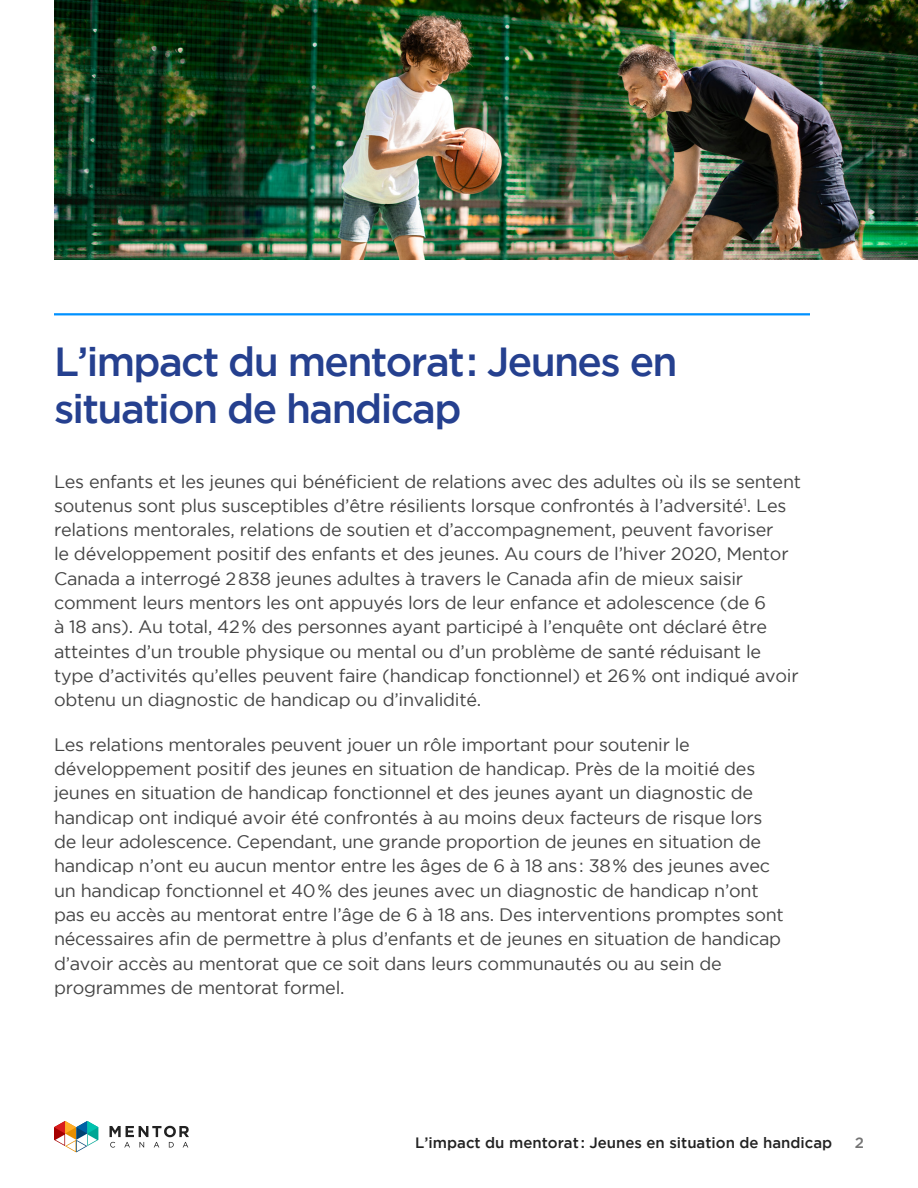
<style>
.page{position:relative;width:918px;height:1188px;background:#fff}
.page>*{position:absolute;margin:0;border:0;box-sizing:border-box;transform-origin:0 0}
.t1{font:500 40.5px/46.5px "Gotham";letter-spacing:-.04em;color:#25408f}
.t2{font:18px/24.3px "Gotham";letter-spacing:-.015em;color:#444}
.t3{font:500 15px "Gotham";color:#222}
.t4{font:500 15px "Gotham";color:#737373}
</style>
<div class="page">
<hr style="left:54px;top:313px;width:756px;height:2px;background:#0091ff">
<img style="left:54px;top:0;width:864px;height:259px">
<svg style="left:54px;top:1121px;width:44px;height:31px"></svg>
<svg style="left:110px;top:1126px;width:79px;height:22px"></svg>
<h1 class="t1" style="left:54px;top:338px;width:625px">L’impact du mentorat: Jeunes en situation de handicap</h1>
<p class="t2" style="left:54px;top:469px;width:749px">Les enfants et les jeunes qui bénéficient de relations avec des adultes où ils se sentent soutenus sont plus susceptibles d’être résilients lorsque confrontés à l’adversité<sup>1</sup>. Les relations mentorales, relations de soutien et d’accompagnement, peuvent favoriser<br>le développement positif des enfants et des jeunes. Au cours de l’hiver 2020, Mentor Canada a interrogé 2838 jeunes adultes à travers le Canada afin de mieux saisir comment leurs mentors les ont appuyés lors de leur enfance et adolescence (de 6<br>à 18 ans). Au total, 42% des personnes ayant participé à l’enquête ont déclaré être atteintes d’un trouble physique ou mental ou d’un problème de santé réduisant le type d’activités qu’elles peuvent faire (handicap fonctionnel) et 26% ont indiqué avoir obtenu un diagnostic de handicap ou d’invalidité.</p>
<p class="t2" style="left:54px;top:732px;width:731px">Les relations mentorales peuvent jouer un rôle important pour soutenir le développement positif des jeunes en situation de handicap. Près de la moitié des jeunes en situation de handicap fonctionnel et des jeunes ayant un diagnostic de handicap ont indiqué avoir été confrontés à au moins deux facteurs de risque lors de leur adolescence. Cependant, une grande proportion de jeunes en situation de handicap n’ont eu aucun mentor entre les âges de 6 à 18 ans: 38% des jeunes avec un handicap fonctionnel et 40% des jeunes avec un diagnostic de handicap n’ont pas eu accès au mentorat entre l’âge de 6 à 18 ans. Des interventions promptes sont nécessaires afin de permettre à plus d’enfants et de jeunes en situation de handicap d’avoir accès au mentorat que ce soit dans leurs communautés ou au sein de programmes de mentorat formel.</p>
<p class="t3" style="left:415px;top:1134px;width:418px">L’impact du mentorat : Jeunes en situation de handicap</p>
<p class="t4" style="left:855px;top:1134px;width:11px">2</p>
</div>
